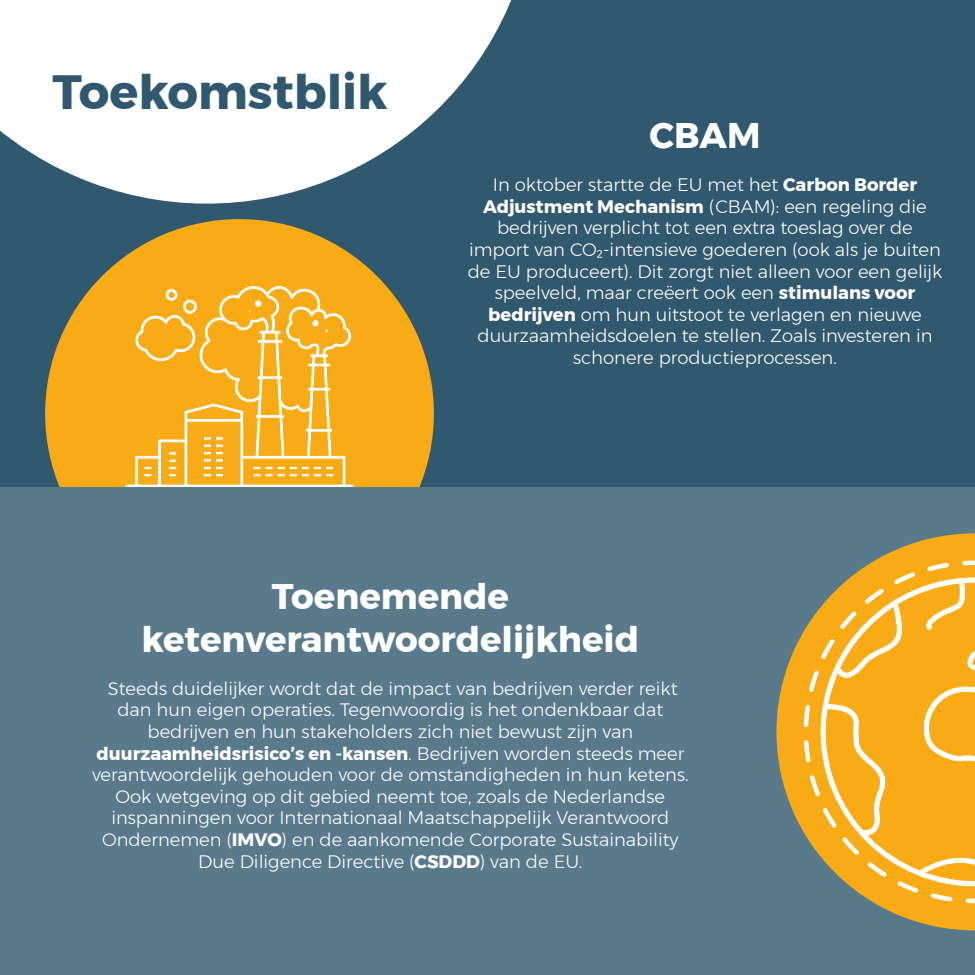
<style>
.page{position:relative;width:975px;height:975px;background:#fff}
.page>*{position:absolute;margin:0;border:0;box-sizing:border-box;transform-origin:0 0}
.t1{font:700 48px "Montserrat";color:#30586e}
.t2{font:700 35.55px/42.8px "Montserrat";color:#fff;text-align:center}
.t3{font:300 18px/21.6px "Montserrat";color:#fff;text-align:center}
.s1{font-weight:700}
</style>
<div class="page">
<div style="left:0;top:0;width:975px;height:488px;background:#30586e"></div>
<div style="left:45px;top:219px;width:389px;height:389px;background:#f8ab14;border-radius:50%"></div>
<svg style="left:0;top:0;width:512px;height:246px;fill:#fff"></svg>
<div style="left:0;top:488px;width:975px;height:487px;background:#597a8b"></div>
<svg style="left:777px;top:533px;width:198px;height:397px"></svg>
<svg style="left:125px;top:285px;width:229px;height:203px"></svg>
<svg style="left:144px;top:466px;width:8px;height:11px"></svg>
<svg style="left:169px;top:452px;width:8px;height:25px"></svg>
<svg style="left:203px;top:437px;width:21px;height:40px"></svg>
<svg style="left:802px;top:559px;width:173px;height:346px"></svg>
<h1 class="t1" style="left:53px;top:54px;width:337px">Toekomstblik</h1>
<h2 class="t2" style="left:649px;top:114px;width:113px">CBAM</h2>
<p class="t3" style="left:468px;top:174px;width:476px">In oktober startte de EU met het <span class="s1">Carbon Border Adjustment Mechanism</span> (CBAM): een regeling die bedrijven verplicht tot een extra toeslag over de import van CO₂-intensieve goederen (ook als je buiten de EU produceert). Dit zorgt niet alleen voor een gelijk speelveld, maar creëert ook een <span class="s1">stimulans voor bedrijven</span> om hun uitstoot te verlagen en nieuwe duurzaamheidsdoelen te stellen. Zoals investeren in schonere productieprocessen.</p>
<h2 class="t2" style="left:142px;top:575px;width:499px">Toenemende ketenverantwoordelijkheid</h2>
<p class="t3" style="left:92px;top:677px;width:598px">Steeds duidelijker wordt dat de impact van bedrijven verder reikt dan hun eigen operaties. Tegenwoordig is het ondenkbaar dat bedrijven en hun stakeholders zich niet bewust zijn van <span class="s1">duurzaamheidsrisico’s en -kansen</span>. Bedrijven worden steeds meer verantwoordelijk gehouden voor de omstandigheden in hun ketens.<br>Ook wetgeving op dit gebied neemt toe, zoals de Nederlandse inspanningen voor Internationaal Maatschappelijk Verantwoord Ondernemen (<span class="s1">IMVO</span>) en de aankomende Corporate Sustainability Due Diligence Directive (<span class="s1">CSDDD</span>) van de EU.</p>
</div>
